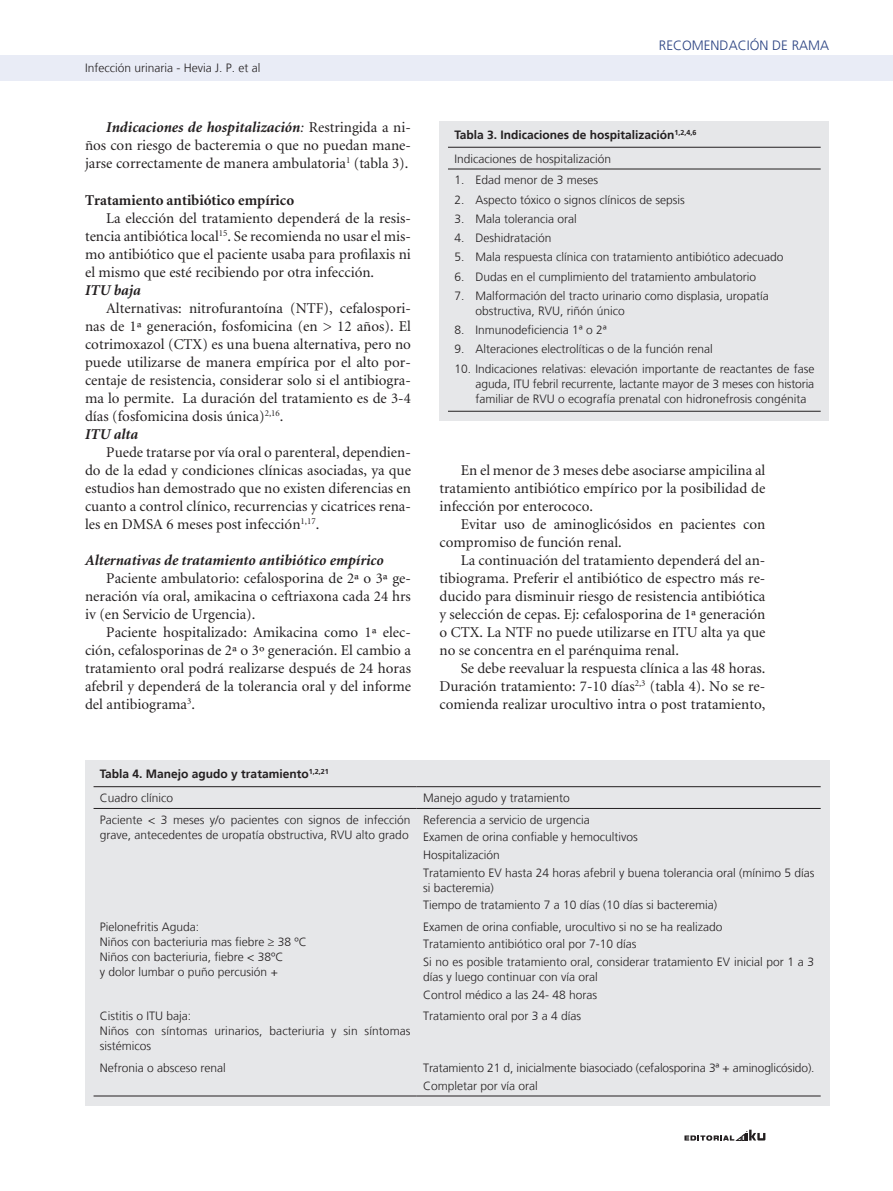
<style>
.page{position:relative;width:893px;height:1191px;background:#fff}
.page>*{position:absolute;margin:0;border:0;box-sizing:border-box;transform-origin:0 0}
.t1{font:15px/18px "Minion";color:#231f20;text-align:justify}
.t2{font:italic 700 15px "Minion";color:#231f20}
.t3{font:700 15px "Minion";color:#231f20}
.t4{font:300 13.5px "Frutiger LT";color:#2a4282}
.t5{font:300 12px/15px "Frutiger LT";color:#231f20}
.t6{font:700 12px/23.9px "Frutiger LT";color:#231f20}
.s1{font-weight:700;font-style:italic}
.s2{font-style:italic}
.s3{font-weight:300}
</style>
<div class="page">
<svg style="left:684px;top:1129px;width:81px;height:11px"></svg>
<div style="left:0;top:55px;width:893px;height:26px;background:#e9ecf6"></div>
<div style="left:85px;top:760px;width:744px;height:346px;background:#e6e7e9"></div>
<hr style="left:94px;top:786px;width:323px;height:1px;background:#231f20">
<hr style="left:417px;top:786px;width:404px;height:1px;background:#231f20">
<hr style="left:94px;top:808px;width:323px;height:1px;background:#231f20">
<hr style="left:417px;top:808px;width:404px;height:1px;background:#231f20">
<hr style="left:94px;top:1095px;width:323px;height:1px;background:#231f20">
<hr style="left:417px;top:1095px;width:404px;height:1px;background:#231f20">
<div style="left:439px;top:121px;width:390px;height:299px;background:#e6e7e9"></div>
<hr style="left:448px;top:147px;width:373px;height:1px;background:#231f20">
<hr style="left:448px;top:169px;width:373px;height:1px;background:#231f20">
<hr style="left:448px;top:411px;width:373px;height:1px;background:#231f20">
<p class="t5" style="left:85px;top:61px;width:177px">Infección urinaria - Hevia J. P. et al</p>
<p class="t1" style="left:85px;top:119px;width:327px;text-indent:21px"><span class="s1">Indicaciones de hospitalización</span><span class="s2">:</span> Restringida a ni&shy;ños con riesgo de bacteremia o que no puedan mane&shy;jarse correctamente de manera ambulatoria<sup>1</sup> (tabla 3).</p>
<p class="t3" style="left:85px;top:192px;width:211px">Tratamiento antibiótico empírico</p>
<p class="t1" style="left:85px;top:209px;width:327px;text-indent:21px">La elección del tratamiento dependerá de la resis&shy;tencia antibiótica local<sup>15</sup>. Se recomienda no usar el mis&shy;mo antibiótico que el paciente usaba para profilaxis ni el mismo que esté recibiendo por otra infección.</p>
<p class="t2" style="left:85px;top:282px;width:57px">ITU baja</p>
<p class="t1" style="left:85px;top:299px;width:327px;text-align:left;text-indent:21px">Alternativas: nitrofurantoína (NTF), cefalospori&shy;nas de 1ª generación, fosfomicina (en &gt; 12 años). El cotrimoxazol (CTX) es una buena alternativa, pero no puede utilizarse de manera empírica por el alto por&shy;centaje de resistencia, considerar solo si el antibiogra&shy;ma lo permite. La duración del tratamiento es de 3-4 días (fosfomicina dosis única)<sup>2,16</sup>.<br><span class="s1">ITU alta</span></p>
<p class="t1" style="left:85px;top:443px;width:327px;text-indent:21px">Puede tratarse por vía oral o parenteral, dependien&shy;do de la edad y condiciones clínicas asociadas, ya que estudios han demostrado que no existen diferencias en cuanto a control clínico, recurrencias y cicatrices rena&shy;les en DMSA 6 meses post infección<sup>1,17</sup>.</p>
<p class="t2" style="left:85px;top:552px;width:300px">Alternativas de tratamiento antibiótico empírico</p>
<p class="t1" style="left:85px;top:569px;width:327px;text-indent:21px">Paciente ambulatorio: cefalosporina de 2ª o 3ª ge&shy;neración vía oral, amikacina o ceftriaxona cada 24 hrs iv (en Servicio de Urgencia).</p>
<p class="t1" style="left:85px;top:623px;width:327px;text-indent:21px">Paciente hospitalizado: Amikacina como 1ª elec&shy;ción, cefalosporinas de 2ª o 3º generación. El cambio a tratamiento oral podrá realizarse después de 24 horas afebril y dependerá de la tolerancia oral y del informe del antibiograma<sup>3</sup>.</p>
<p class="t4" style="left:659px;top:38px;width:172px">Recomendación de Rama</p>
<p class="t6" style="left:454px;top:123px;width:244px">Tabla 3. Indicaciones de hospitalización<sup>1,2,4,6<br></sup><span class="s3">Indicaciones de hospitalización</span></p>
<p class="t5" style="left:454px;top:173px;width:145px">1. Edad menor de 3 meses</p>
<p class="t5" style="left:454px;top:192px;width:232px">2. Aspecto tóxico o signos clínicos de sepsis</p>
<p class="t5" style="left:454px;top:211px;width:124px">3. Mala tolerancia oral</p>
<p class="t5" style="left:454px;top:231px;width:99px">4. Deshidratación</p>
<p class="t5" style="left:454px;top:250px;width:331px">5. Mala respuesta clínica con tratamiento antibiótico adecuado</p>
<p class="t5" style="left:454px;top:269px;width:303px">6. Dudas en el cumplimiento del tratamiento ambulatorio</p>
<p class="t5" style="left:476px;top:288px;width:295px;text-indent:-21px">7. Malformación del tracto urinario como displasia, uropatía obstructiva, RVU, riñón único</p>
<p class="t5" style="left:454px;top:323px;width:154px">8. Inmunodeficiencia 1ª o 2ª</p>
<p class="t5" style="left:454px;top:342px;width:260px">9. Alteraciones electrolíticas o de la función renal</p>
<p class="t5" style="left:476px;top:361px;width:340px;text-align:justify;text-indent:-21px">10. I ndicaciones relativas: elevación importante de reactantes de fase aguda, ITU febril recurrente, lactante mayor de 3 meses con historia familiar de RVU o ecografía prenatal con hidronefrosis congénita</p>
<p class="t1" style="left:439px;top:461px;width:327px;text-indent:21px">En el menor de 3 meses debe asociarse ampicilina al tratamiento antibiótico empírico por la posibilidad de infección por enterococo.</p>
<p class="t1" style="left:439px;top:515px;width:327px;text-indent:21px">Evitar uso de aminoglicósidos en pacientes con compromiso de función renal.</p>
<p class="t1" style="left:439px;top:551px;width:327px;text-indent:21px">La continuación del tratamiento dependerá del an&shy;tibiograma. Preferir el antibiótico de espectro más re&shy;ducido para disminuir riesgo de resistencia antibiótica y selección de cepas. Ej: cefalosporina de 1ª generación o CTX. La NTF no puede utilizarse en ITU alta ya que no se concentra en el parénquima renal.</p>
<p class="t1" style="left:439px;top:659px;width:327px;text-indent:21px">Se debe reevaluar la respuesta clínica a las 48 horas.<br>Duración tratamiento: 7-10 días<sup>2,3</sup> (tabla 4). No se re&shy;comienda realizar urocultivo intra o post tratamiento,</p>
<p class="t6" style="left:100px;top:762px;width:230px">Tabla 4. Manejo agudo y tratamiento<sup>1,2,21<br></sup><span class="s3">Cuadro clínico</span></p>
<p class="t5" style="left:423px;top:790px;width:148px">Manejo agudo y tratamiento</p>
<p class="t5" style="left:100px;top:812px;width:312px">Paciente &lt; 3 meses y/o pacientes con signos de infección grave, antecedentes de uropatía obstructiva, RVU alto grado</p>
<p class="t5" style="left:423px;top:811px;width:393px;line-height:17.5px">Referencia a servicio de urgencia<br>Examen de orina confiable y hemocultivos<br>Hospitalización<br>Tratamiento EV hasta 24 horas afebril y buena tolerancia oral (mínimo 5 días</p>
<p class="t5" style="left:423px;top:878px;width:296px;line-height:17.5px">si bacteremia)<br>Tiempo de tratamiento 7 a 10 días (10 días si bacteremia)</p>
<p class="t5" style="left:100px;top:919px;width:207px">Pielonefritis Aguda:<br>Niños con bacteriuria mas fiebre ≥ 38 ºC<br>Niños con bacteriuria, fiebre &lt; 38ºC<br>y dolor lumbar o puño percusión +</p>
<p class="t5" style="left:423px;top:918px;width:393px;line-height:17.5px">Examen de orina confiable, urocultivo si no se ha realizado<br>Tratamiento antibiótico oral por 7-10 días<br>Si no es posible tratamiento oral, considerar tratamiento EV inicial por 1 a 3</p>
<p class="t5" style="left:423px;top:968px;width:176px;line-height:17.5px">días y luego continuar con vía oral<br>Control médico a las 24- 48 horas</p>
<p class="t5" style="left:100px;top:1008px;width:312px">Cistitis o ITU baja:<br>Niños con síntomas urinarios, bacteriuria y sin síntomas sistémicos</p>
<p class="t5" style="left:423px;top:1008px;width:160px">Tratamiento oral por 3 a 4 días</p>
<p class="t5" style="left:100px;top:1060px;width:128px">Nefronia o absceso renal</p>
<p class="t5" style="left:423px;top:1059px;width:393px;line-height:17.5px">Tratamiento 21 d, inicialmente biasociado (cefalosporina 3ª + aminoglicósido).<br>Completar por vía oral</p>
</div>
